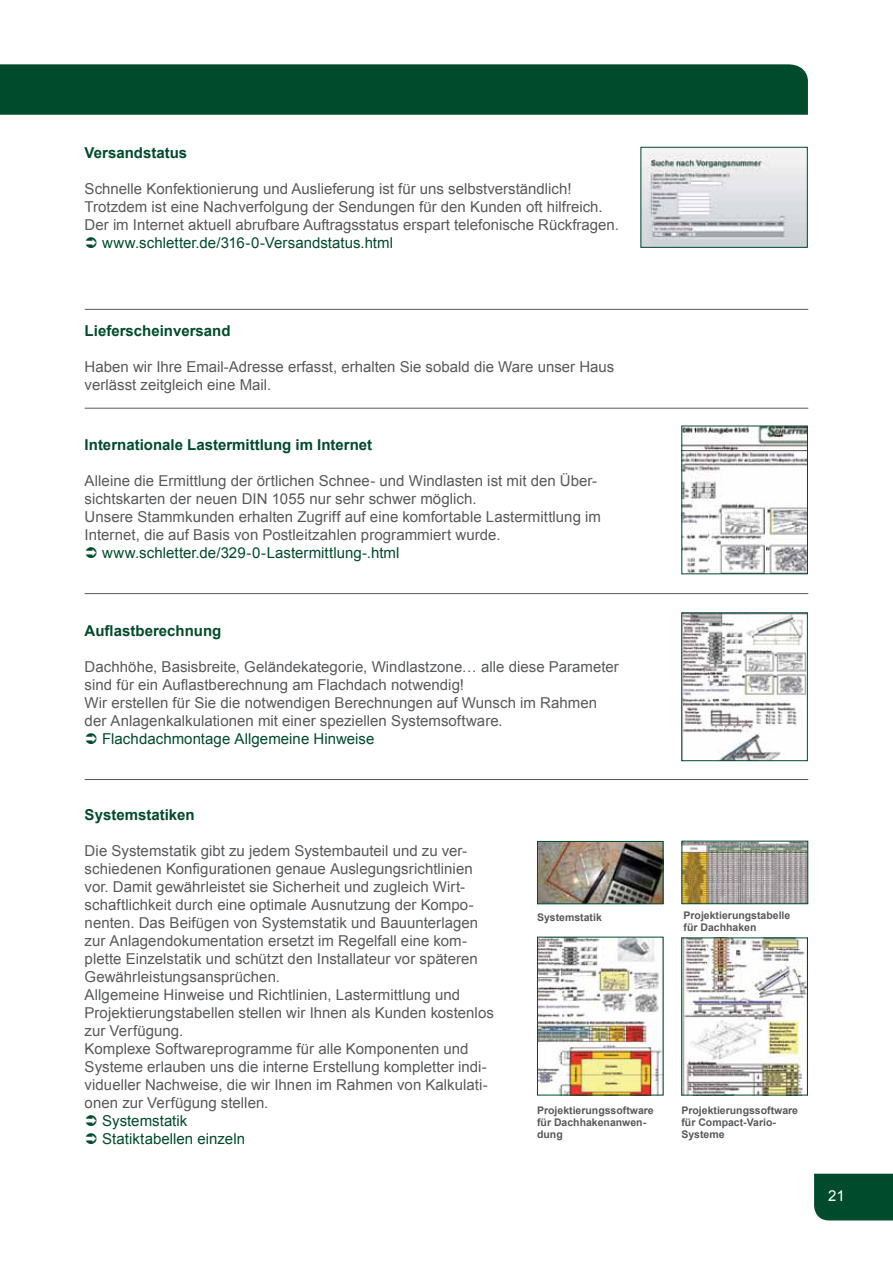
<style>
.page{position:relative;width:893px;height:1263px;background:#fff}
.page>*{position:absolute;margin:0;border:0;box-sizing:border-box;transform-origin:0 0}
.t1{font:15px/18px "Arial";color:#58595b}
.t2{font:15px/18px "Arial";letter-spacing:.005em;color:#004b2c}
.t3{font:700 15px "Arial";color:#004b2c}
.t4{font:15px "Arial";color:#fff}
.t5{font:700 10.5px/12px "Arial";color:#58595b}
</style>
<div class="page">
<div style="left:0;top:64px;width:808px;height:51px;background:#004b2c"></div>
<div style="left:814px;top:1174px;width:79px;height:46px;background:#004b2c"></div>
<div style="left:828px;top:1190px;width:65px;height:14px;background:#004b2c"></div>
<img style="left:683px;top:428px;width:123px;height:144px">
<div style="left:681px;top:426px;width:127px;height:148px;border:1px solid #004b2c"></div>
<img style="left:683px;top:614px;width:123px;height:145px">
<div style="left:681px;top:612px;width:127px;height:149px;border:1px solid #004b2c"></div>
<img style="left:539px;top:843px;width:122px;height:59px">
<div style="left:537px;top:841px;width:126px;height:63px;border:1px solid #004b2c"></div>
<img style="left:683px;top:843px;width:123px;height:59px">
<div style="left:681px;top:841px;width:127px;height:63px;border:1px solid #004b2c"></div>
<img style="left:539px;top:939px;width:122px;height:154px">
<div style="left:537px;top:937px;width:126px;height:158px;border:1px solid #004b2c"></div>
<img style="left:683px;top:939px;width:123px;height:154px">
<div style="left:681px;top:937px;width:127px;height:158px;border:1px solid #004b2c"></div>
<img style="left:642px;top:149px;width:164px;height:97px">
<div style="left:640px;top:147px;width:168px;height:101px;border:1px solid #004b2c"></div>
<hr style="left:85px;top:309px;width:723px;height:1px;background:#58595b">
<hr style="left:85px;top:408px;width:723px;height:1px;background:#58595b">
<hr style="left:85px;top:593px;width:723px;height:1px;background:#58595b">
<hr style="left:85px;top:779px;width:723px;height:1px;background:#58595b">
<p class="t3" style="left:85px;top:142px;width:104px">Versandstatus</p>
<p class="t1" style="left:85px;top:180px;width:536px">Schnelle Konfektionierung und Auslieferung ist für uns selbstverständlich!<br>Trotzdem ist eine Nachverfolgung der Sendungen für den Kunden oft hilfreich.<br>Der im Internet aktuell abrufbare Auftragsstatus erspart telefonische Rückfragen.</p>
<p class="t2" style="left:102px;top:234px;width:292px">www.schletter.de/316-0-Versandstatus.html</p>
<p class="t3" style="left:85px;top:321px;width:147px">Lieferscheinversand</p>
<p class="t1" style="left:85px;top:358px;width:531px">Haben wir Ihre Email-Adresse erfasst, erhalten Sie sobald die Ware unser Haus verlässt zeitgleich eine Mail.</p>
<p class="t3" style="left:85px;top:435px;width:289px">Internationale Lastermittlung im Internet</p>
<p class="t1" style="left:85px;top:472px;width:518px">Alleine die Ermittlung der örtlichen Schnee- und Windlasten ist mit den Über&shy;sichtskarten der neuen DIN 1055 nur sehr schwer möglich.<br>Unsere Stammkunden erhalten Zugriff auf eine komfortable Lastermittlung im Internet, die auf Basis von Postleitzahlen programmiert wurde.</p>
<p class="t2" style="left:102px;top:544px;width:299px">www.schletter.de/329-0-Lastermittlung-.html</p>
<p class="t3" style="left:85px;top:620px;width:138px">Auflastberechnung</p>
<p class="t1" style="left:85px;top:657px;width:536px">Dachhöhe, Basisbreite, Geländekategorie, Windlastzone… alle diese Parameter sind für ein Auflastberechnung am Flachdach notwendig!<br>Wir erstellen für Sie die notwendigen Berechnungen auf Wunsch im Rahmen der Anlagenkalkulationen mit einer speziellen Systemsoftware.</p>
<p class="t2" style="left:102px;top:729px;width:274px">Flachdachmontage Allgemeine Hinweise</p>
<p class="t3" style="left:85px;top:804px;width:112px">Systemstatiken</p>
<p class="t1" style="left:85px;top:841px;width:411px">Die Systemstatik gibt zu jedem Systembauteil und zu ver&shy;schiedenen Konfigurationen genaue Auslegungsrichtlinien vor. Damit gewährleistet sie Sicherheit und zugleich Wirt&shy;schaftlichkeit durch eine optimale Ausnutzung der Kompo&shy;nenten. Das Beifügen von Systemstatik und Bauunterlagen zur Anlagendokumentation ersetzt im Regelfall eine kom&shy;plette Einzelstatik und schützt den Installateur vor späteren Gewährleistungsansprüchen.<br>Allgemeine Hinweise und Richtlinien, Lastermittlung und Projektierungstabellen stellen wir Ihnen als Kunden kostenlos zur Verfügung.<br>Komplexe Softwareprogramme für alle Komponenten und Systeme erlauben uns die interne Erstellung kompletter indi&shy;vidueller Nachweise, die wir Ihnen im Rahmen von Kalkulati&shy;onen zur Verfügung stellen.</p>
<p class="t2" style="left:102px;top:1111px;width:144px">Systemstatik<br>Statiktabellen einzeln</p>
<p class="t5" style="left:537px;top:911px;width:66px">Systemstatik</p>
<p class="t5" style="left:537px;top:1104px;width:118px">Projektierungssoftware für Dachhakenanwen&shy;dung</p>
<p class="t5" style="left:683px;top:910px;width:108px">Projektierungstabelle für Dachhaken</p>
<p class="t5" style="left:681px;top:1104px;width:118px">Projektierungssoftware für Compact-Vario-<br>Systeme</p>
<p class="t4" style="left:828px;top:1186px;width:18px">21</p>
</div>
